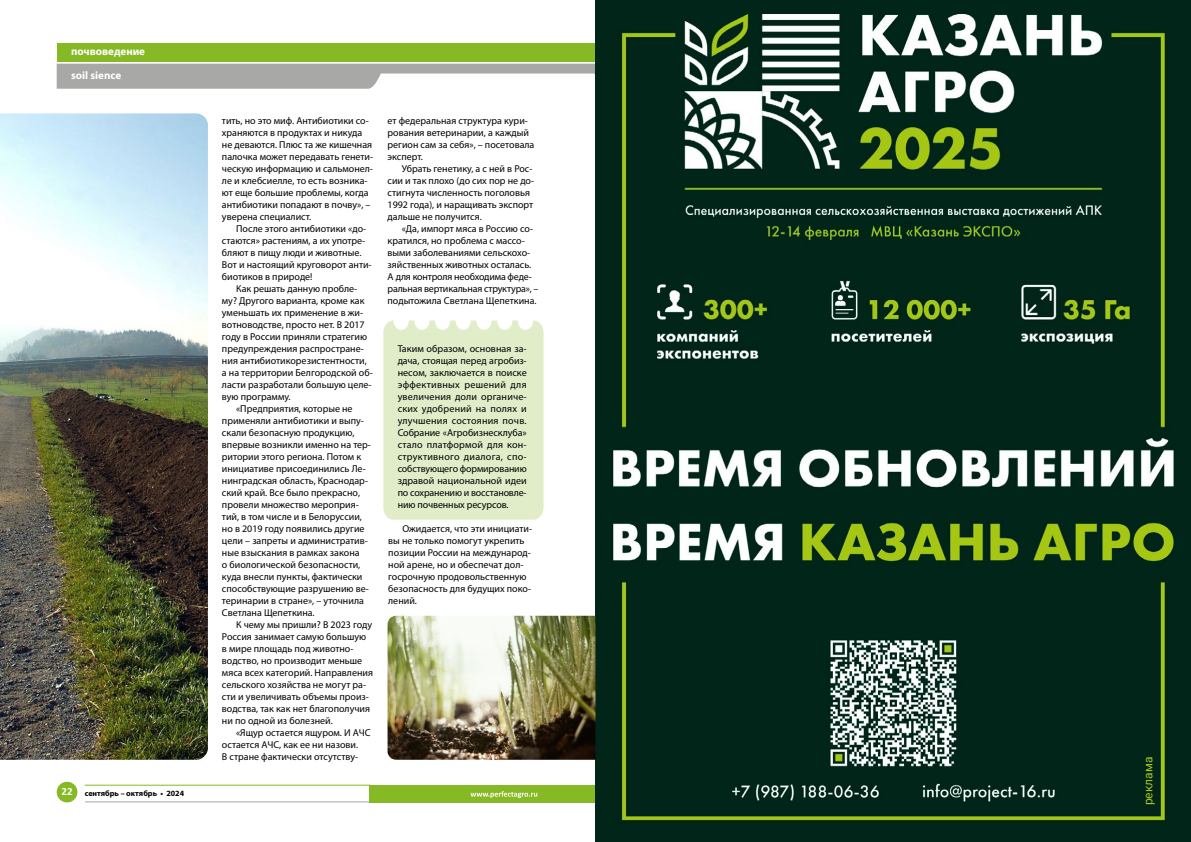
<style>
.page{position:relative;width:1191px;height:842px;background:#fff}
.page>*{position:absolute;margin:0;border:0;box-sizing:border-box;transform-origin:0 0}
.t1{font:12px "Roboto";color:#a7c713}
.t2{font:700 11px/24px "Myriad Pro";color:#fff}
.t3{font:700 11px "Calibri";color:#fff}
.t4{font:10px/12px "Myriad Pro";color:#000}
.t5{font:700 8px "Myriad Pro";color:#000}
</style>
<div class="page">
<hr style="left:85px;top:802px;width:285px;height:1px;background:#a8a8a7">
<div style="left:369px;top:785px;width:226px;height:17px;background:#86ba25"></div>
<div style="left:57px;top:782px;width:20px;height:20px;background:#86ba25;border-radius:50%"></div>
<hr style="left:85px;top:785px;width:285px;height:1px;background:#86ba25">
<svg style="left:57px;top:64px;width:537px;height:25px"></svg>
<div style="left:57px;top:43px;width:538px;height:18px;background:#86ba25"></div>
<img style="left:595px;top:0;width:596px;height:842px">
<img style="left:0;top:113px;width:208px;height:647px">
<div style="left:383px;top:320px;width:160px;height:200px;background:#e1edc9"></div>
<div style="left:393px;top:312px;width:16px;height:18px;background:#fff;border-radius:50%"></div>
<div style="left:414px;top:312px;width:15px;height:18px;background:#fff;border-radius:50%"></div>
<div style="left:435px;top:312px;width:15px;height:18px;background:#fff;border-radius:50%"></div>
<div style="left:456px;top:312px;width:15px;height:18px;background:#fff;border-radius:50%"></div>
<div style="left:476px;top:312px;width:15px;height:18px;background:#fff;border-radius:50%"></div>
<div style="left:497px;top:312px;width:15px;height:18px;background:#fff;border-radius:50%"></div>
<div style="left:518px;top:312px;width:15px;height:18px;background:#fff;border-radius:50%"></div>
<img style="left:387px;top:616px;width:208px;height:144px">
<svg style="left:470px;top:791px;width:67px;height:7px"></svg>
<p class="t2" style="left:71px;top:39px;width:76px">почвоведение soil sience</p>
<p class="t3" style="left:61px;top:783px;width:13px">22</p>
<p class="t5" style="left:85px;top:788px;width:101px">сентябрь – октябрь • 2024</p>
<p class="t4" style="left:222px;top:114px;width:153px">тить, но это миф. Антибиотики со&shy;храняются в продуктах и никуда не деваются. Плюс та же кишечная палочка может передавать генети&shy;ческую информацию и сальмонел&shy;ле и клебсиелле, то есть возника&shy;ют еще большие проблемы, когда антибиотики попадают в почву», – уверена специалист.</p>
<p class="t4" style="left:222px;top:222px;width:151px;text-indent:14px">После этого антибиотики «до&shy;стаются» растениям, а их употре&shy;бляют в пищу люди и животные.<br>Вот и настоящий круговорот анти&shy;биотиков в природе!</p>
<p class="t4" style="left:236px;top:282px;width:123px">Как решать данную пробле-</p>
<p class="t4" style="left:222px;top:294px;width:144px">му? Другого варианта, кроме как</p>
<p class="t4" style="left:222px;top:306px;width:143px">уменьшать их применение в жи-</p>
<p class="t4" style="left:222px;top:318px;width:144px">вотноводстве, просто нет. В 2017</p>
<p class="t4" style="left:222px;top:330px;width:147px">году в России приняли стратегию</p>
<p class="t4" style="left:222px;top:342px;width:143px">предупреждения распростране-</p>
<p class="t4" style="left:222px;top:354px;width:146px">ния антибиотикорезистентности,</p>
<p class="t4" style="left:222px;top:366px;width:152px">а на территории Белгородской об-</p>
<p class="t4" style="left:222px;top:378px;width:151px">ласти разработали большую целе-</p>
<p class="t4" style="left:222px;top:390px;width:70px">вую программу.</p>
<p class="t4" style="left:236px;top:402px;width:118px">«Предприятия, которые не</p>
<p class="t4" style="left:222px;top:414px;width:143px">применяли антибиотики и выпу-</p>
<p class="t4" style="left:222px;top:426px;width:134px">скали безопасную продукцию,</p>
<p class="t4" style="left:222px;top:438px;width:151px">впервые возникли именно на тер-</p>
<p class="t4" style="left:222px;top:450px;width:141px">ритории этого региона. Потом к</p>
<p class="t4" style="left:222px;top:462px;width:145px">инициативе присоединились Ле-</p>
<p class="t4" style="left:222px;top:474px;width:148px">нинградская область, Краснодар-</p>
<p class="t4" style="left:222px;top:486px;width:140px">ский край. Все было прекрасно,</p>
<p class="t4" style="left:222px;top:498px;width:138px">провели множество мероприя-</p>
<p class="t4" style="left:222px;top:510px;width:142px">тий, в том числе и в Белоруссии,</p>
<p class="t4" style="left:222px;top:522px;width:144px">но в 2019 году появились другие</p>
<p class="t4" style="left:222px;top:534px;width:147px">цели – запреты и административ-</p>
<p class="t4" style="left:222px;top:546px;width:139px">ные взыскания в рамках закона</p>
<p class="t4" style="left:222px;top:558px;width:140px">о биологической безопасности,</p>
<p class="t4" style="left:222px;top:570px;width:142px">куда внесли пункты, фактически</p>
<p class="t4" style="left:222px;top:582px;width:148px">способствующие разрушению ве-</p>
<p class="t4" style="left:222px;top:594px;width:143px">теринарии в стране», – уточнила</p>
<p class="t4" style="left:222px;top:606px;width:94px">Светлана Щепеткина.</p>
<p class="t4" style="left:236px;top:618px;width:138px">К чему мы пришли? В 2023 году</p>
<p class="t4" style="left:222px;top:630px;width:146px">Россия занимает самую большую</p>
<p class="t4" style="left:222px;top:642px;width:133px">в мире площадь под животно-</p>
<p class="t4" style="left:222px;top:654px;width:142px">водство, но производит меньше</p>
<p class="t4" style="left:222px;top:666px;width:153px">мяса всех категорий. Направления</p>
<p class="t4" style="left:222px;top:678px;width:146px">сельского хозяйства не могут ра-</p>
<p class="t4" style="left:222px;top:690px;width:149px">сти и увеличивать объемы произ-</p>
<p class="t4" style="left:222px;top:702px;width:150px">водства, так как нет благополучия</p>
<p class="t4" style="left:222px;top:714px;width:112px">ни по одной из болезней.</p>
<p class="t4" style="left:236px;top:726px;width:136px">«Ящур остается ящуром. И АЧС</p>
<p class="t4" style="left:222px;top:738px;width:138px">остается АЧС, как ее ни назови.</p>
<p class="t4" style="left:222px;top:750px;width:138px">В стране фактически отсутству-</p>
<p class="t4" style="left:387px;top:114px;width:148px">ет федеральная структура кури&shy;рования ветеринарии, а каждый регион сам за себя», – посетовала эксперт.</p>
<p class="t4" style="left:387px;top:162px;width:148px;text-indent:14px">Убрать генетику, а с ней в Рос&shy;сии и так плохо (до сих пор не до&shy;стигнута численность поголовья<br>1992 года), и наращивать экспорт дальше не получится.</p>
<p class="t4" style="left:387px;top:222px;width:153px;text-indent:14px">«Да, импорт мяса в Россию со&shy;кратился, но проблема с массо&shy;выми заболеваниями сельскохо&shy;зяйственных животных осталась.<br>А для контроля необходима феде&shy;ральная вертикальная структура», – подытожила Светлана Щепеткина.</p>
<p class="t4" style="left:398px;top:342px;width:131px;text-align:justify">Таким образом, основная за&shy;дача, стоящая перед агробиз&shy;несом, заключается в поиске эффективных решений для увеличения доли органиче&shy;ских удобрений на полях и улучшения состояния почв.<br>Собрание «Агробизнесклуба» стало платформой для кон&shy;структивного диалога, спо&shy;собствующего формированию здравой национальной идеи по сохранению и восстановле&shy;нию почвенных ресурсов.</p>
<p class="t4" style="left:388px;top:522px;width:145px;text-indent:14px">Ожидается, что эти инициати&shy;вы не только помогут укрепить позиции России на международ&shy;ной арене, но и обеспечат дол&shy;госрочную продовольственную безопасность для будущих поко&shy;лений.</p>
<p class="t1" style="left:1139px;top:805px;width:50px;rotate:-90deg">реклама</p>
</div>
